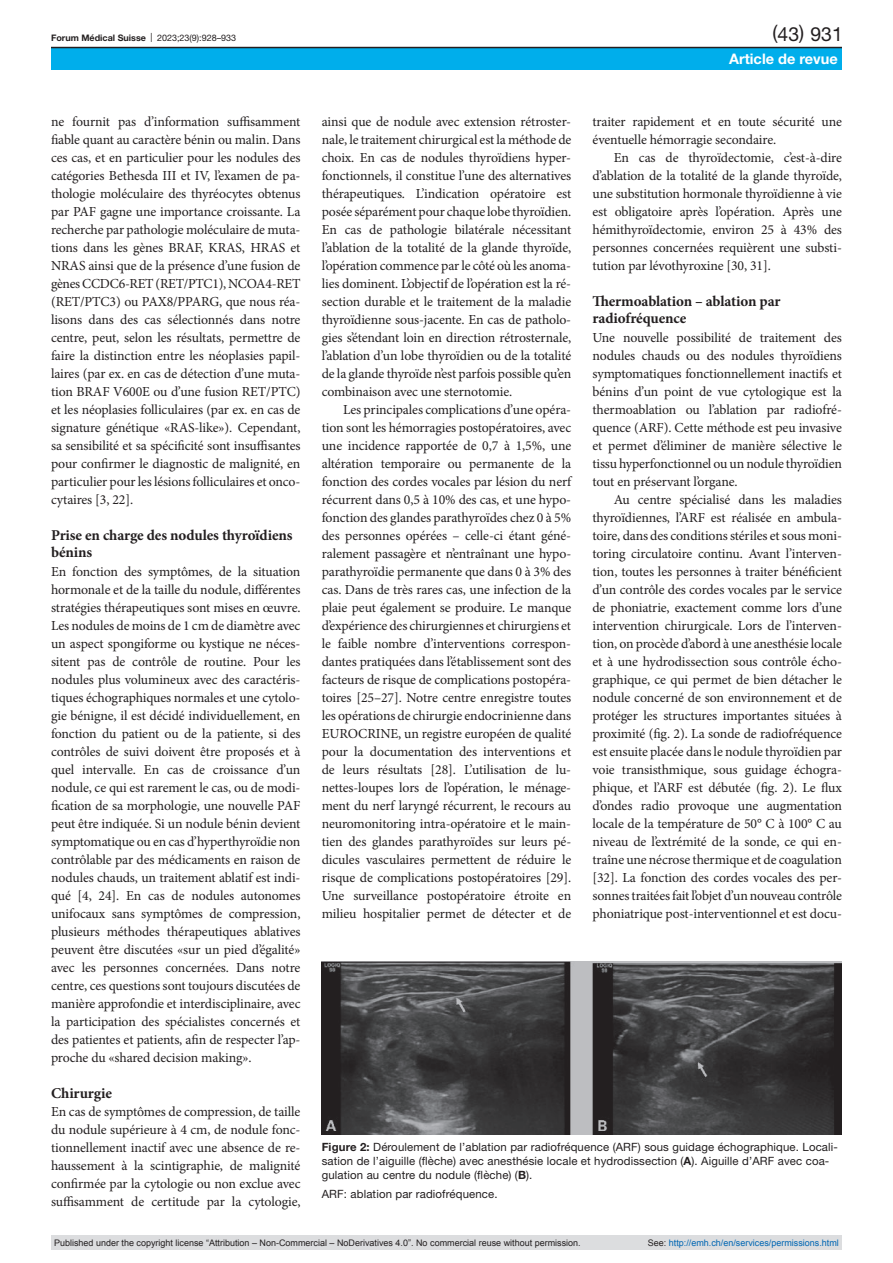
<style>
.page{position:relative;width:893px;height:1263px;background:#fff}
.page>*{position:absolute;margin:0;border:0;box-sizing:border-box;transform-origin:0 0}
.t1{font:19.5px "Helvetica Neue LT Pro";color:#231f20}
.head2{font:700 15px/17.2px "Minion Pro";letter-spacing:-.01em;color:#231f20}
.t2{font:700 14.55px "Helvetica Neue LT Pro";color:#fff}
.paragraph{font:13.8px/18px "Minion Pro";letter-spacing:-.01em;color:#231f20;text-align:justify}
.paragraph-indent{font:13.8px/18px "Minion Pro";letter-spacing:-.01em;color:#231f20;text-align:justify}
.figure-caption{font:11.4px/14.2px "Helvetica Neue LT Pro";letter-spacing:.01em;color:#231f20}
.t3{font:9px "Arial";color:#231f20}
.t4{font:9px "Arial";color:#0066b3}
.t5{font:9px "Helvetica Neue LT Pro";color:#231f20}
.s1{font-weight:700}
.s2{color:#231f20}
</style>
<div class="page">
<img style="left:322px;top:961px;width:520px;height:173px">
<div style="left:51px;top:47px;width:791px;height:23px;background:#00aeeb"></div>
<hr style="left:51px;top:47px;width:791px;height:1px;background:#231f20">
<div style="left:51px;top:1235px;width:791px;height:15px;background:#dcdddf"></div>
<p class="t5" style="left:51px;top:32px;width:187px"><span class="s1">Forum Médical Suisse</span> | 2023;23(9):928–933</p>
<p class="paragraph" style="left:51px;top:113px;width:251px">ne fournit pas d’information suffisamment fiable quant au caractère bénin ou malin. Dans ces cas, et en particulier pour les nodules des catégories Bethesda III et IV, l’examen de pa&shy;thologie moléculaire des thyréocytes obtenus par PAF gagne une importance croissante. La recherche par pathologie moléculaire de muta&shy;tions dans les gènes BRAF, KRAS, HRAS et NRAS ainsi que de la présence d’une fusion de gènes CCDC6-RET (RET/PTC1), NCOA4-RET (RET/PTC3) ou PAX8/PPARG, que nous réa&shy;lisons dans des cas sélectionnés dans notre centre, peut, selon les résultats, permettre de faire la distinction entre les néoplasies papil&shy;laires (par ex. en cas de détection d’une muta&shy;tion BRAF V600E ou d’une fusion RET/PTC) et les néoplasies folliculaires (par ex. en cas de signature génétique «RAS-like»). Cependant, sa sensibilité et sa spécificité sont insuffisantes pour confirmer le diagnostic de malignité, en particulier pour les lésions folliculaires et onco&shy;cytaires [3, 22].</p>
<p class="head2" style="left:51px;top:526px;width:243px">Prise en charge des nodules thyroïdiens bénins</p>
<p class="paragraph" style="left:51px;top:563px;width:251px">En fonction des symptômes, de la situation hormonale et de la taille du nodule, différentes stratégies thérapeutiques sont mises en œuvre.<br>Les nodules de moins de 1 cm de diamètre avec un aspect spongiforme ou kystique ne néces&shy;sitent pas de contrôle de routine. Pour les nodules plus volumineux avec des caractéris&shy;tiques échographiques normales et une cytolo&shy;gie bénigne, il est décidé individuellement, en fonction du patient ou de la patiente, si des contrôles de suivi doivent être proposés et à quel intervalle. En cas de croissance d’un nodule, ce qui est rarement le cas, ou de modi&shy;fication de sa morphologie, une nouvelle PAF peut être indiquée. Si un nodule bénin devient symptomatique ou en cas d’hyperthyroïdie non contrôlable par des médicaments en raison de nodules chauds, un traitement ablatif est indi&shy;qué [4, 24]. En cas de nodules autonomes unifocaux sans symptômes de compression, plusieurs méthodes thérapeutiques ablatives peuvent être discutées «sur un pied d’égalité» avec les personnes concernées. Dans notre centre, ces questions sont toujours discutées de manière approfondie et interdisciplinaire, avec la participation des spécialistes concernés et des patientes et patients, afin de respecter l’ap&shy;proche du «shared decision making».</p>
<p class="head2" style="left:51px;top:1084px;width:63px">Chirurgie</p>
<p class="paragraph" style="left:51px;top:1103px;width:251px">En cas de symptômes de compression, de taille du nodule supérieure à 4 cm, de nodule fonc&shy;tionnellement inactif avec une absence de re&shy;haussement à la scintigraphie, de malignité confirmée par la cytologie ou non exclue avec suffisamment de certitude par la cytologie,</p>
<p class="t1" style="left:772px;top:22px;width:72px">(43) 931</p>
<p class="t2" style="left:729px;top:49px;width:110px">Article de revue</p>
<p class="paragraph" style="left:322px;top:113px;width:251px">ainsi que de nodule avec extension rétroster&shy;nale, le traitement chirurgical est la méthode de choix. En cas de nodules thyroïdiens hyper&shy;fonctionnels, il constitue l’une des alternatives thérapeutiques. L’indication opératoire est posée séparément pour chaque lobe thyroïdien.<br>En cas de pathologie bilatérale nécessitant l’ablation de la totalité de la glande thyroïde, l’opération commence par le côté où les anoma&shy;lies dominent. L’objectif de l’opération est la ré&shy;section durable et le traitement de la maladie thyroïdienne sous-jacente. En cas de patholo&shy;gies s’étendant loin en direction rétrosternale, l’ablation d’un lobe thyroïdien ou de la totalité de la glande thyroïde n’est parfois possible qu’en combinaison avec une sternotomie.</p>
<p class="paragraph-indent" style="left:322px;top:401px;width:251px;text-indent:21px">Les principales complications d’une opéra&shy;tion sont les hémorragies postopératoires, avec une incidence rapportée de 0,7 à 1,5%, une altération temporaire ou permanente de la fonction des cordes vocales par lésion du nerf récurrent dans 0,5 à 10% des cas, et une hypo&shy;fonction des glandes parathyroïdes chez 0 à 5% des personnes opérées – celle-ci étant géné&shy;ralement passagère et n’entraînant une hypo&shy;parathyroïdie permanente que dans 0 à 3% des cas. Dans de très rares cas, une infection de la plaie peut également se produire. Le manque d’expérience des chirurgiennes et chirurgiens et le faible nombre d’interventions correspon&shy;dantes pratiquées dans l’établissement sont des facteurs de risque de complications postopéra&shy;toires [25–27]. Notre centre enregistre toutes les opérations de chirurgie endocrinienne dans EUROCRINE, un registre européen de qualité pour la documentation des interventions et de leurs résultats [28]. L’utilisation de lu&shy;nettes-loupes lors de l’opération, le ménage&shy;ment du nerf laryngé récurrent, le recours au neuromonitoring intra-opératoire et le main&shy;tien des glandes parathyroïdes sur leurs pé&shy;dicules vasculaires permettent de réduire le risque de complications postopératoires [29].<br>Une surveillance postopératoire étroite en milieu hospitalier permet de détecter et de</p>
<p class="paragraph-indent" style="left:592px;top:113px;width:251px">traiter rapidement et en toute sécurité une éventuelle hémorragie secondaire.</p>
<p class="paragraph-indent" style="left:592px;top:149px;width:251px;text-indent:21px">En cas de thyroïdectomie, c’est-à-dire d’ablation de la totalité de la glande thyroïde, une substitution hormonale thyroïdienne à vie est obligatoire après l’opération. Après une hémithyroïdectomie, environ 25 à 43% des personnes concernées requièrent une substi&shy;tution par lévothyroxine [30, 31].</p>
<p class="head2" style="left:592px;top:292px;width:190px">Thermoablation – ablation par radiofréquence</p>
<p class="paragraph" style="left:592px;top:329px;width:251px">Une nouvelle possibilité de traitement des nodules chauds ou des nodules thyroïdiens symptomatiques fonctionnellement inactifs et bénins d’un point de vue cytologique est la thermoablation ou l’ablation par radiofré&shy;quence (ARF). Cette méthode est peu invasive et permet d’éliminer de manière sélective le tissu hyperfonctionnel ou un nodule thyroïdien tout en préservant l’organe.</p>
<p class="paragraph-indent" style="left:592px;top:491px;width:251px;text-indent:21px">Au centre spécialisé dans les maladies thyroïdiennes, l’ARF est réalisée en ambula&shy;toire, dans des conditions stériles et sous moni&shy;toring circulatoire continu. Avant l’interven&shy;tion, toutes les personnes à traiter bénéficient d’un contrôle des cordes vocales par le service de phoniatrie, exactement comme lors d’une intervention chirurgicale. Lors de l’interven&shy;tion, on procède d’abord à une anesthésie locale et à une hydrodissection sous contrôle écho&shy;graphique, ce qui permet de bien détacher le nodule concerné de son environnement et de protéger les structures importantes situées à proximité (fig. 2). La sonde de radiofréquence est ensuite placée dans le nodule thyroïdien par voie transisthmique, sous guidage échogra&shy;phique, et l’ARF est débutée (fig. 2). Le flux d’ondes radio provoque une augmentation locale de la température de 50° C à 100° C au niveau de l’extrémité de la sonde, ce qui en&shy;traîne une nécrose thermique et de coagulation [32]. La fonction des cordes vocales des per&shy;sonnes traitées fait l’objet d’un nouveau contrôle phoniatrique post-interventionnel et est docu-</p>
<p class="figure-caption" style="left:322px;top:1139px;width:518px"><span class="s1">Figure 2:</span> Déroulement de l’ablation par radiofréquence (ARF) sous guidage échographique. Locali&shy;sation de l’aiguille (flèche) avec anesthésie locale et hydrodissection (<span class="s1">A</span>). Aiguille d’ARF avec coa&shy;gulation au centre du nodule (flèche) (<span class="s1">B</span>).</p>
<p class="figure-caption" style="left:322px;top:1186px;width:177px">ARF: ablation par radiofréquence.</p>
<p class="t3" style="left:54px;top:1237px;width:528px">Published under the copyright license “Attribution – Non-Commercial – NoDerivatives 4.0”. No commercial reuse without permission.</p>
<p class="t4" style="left:648px;top:1237px;width:193px"><span class="s2">See:</span> http://emh.ch/en/services/permissions.html</p>
</div>
